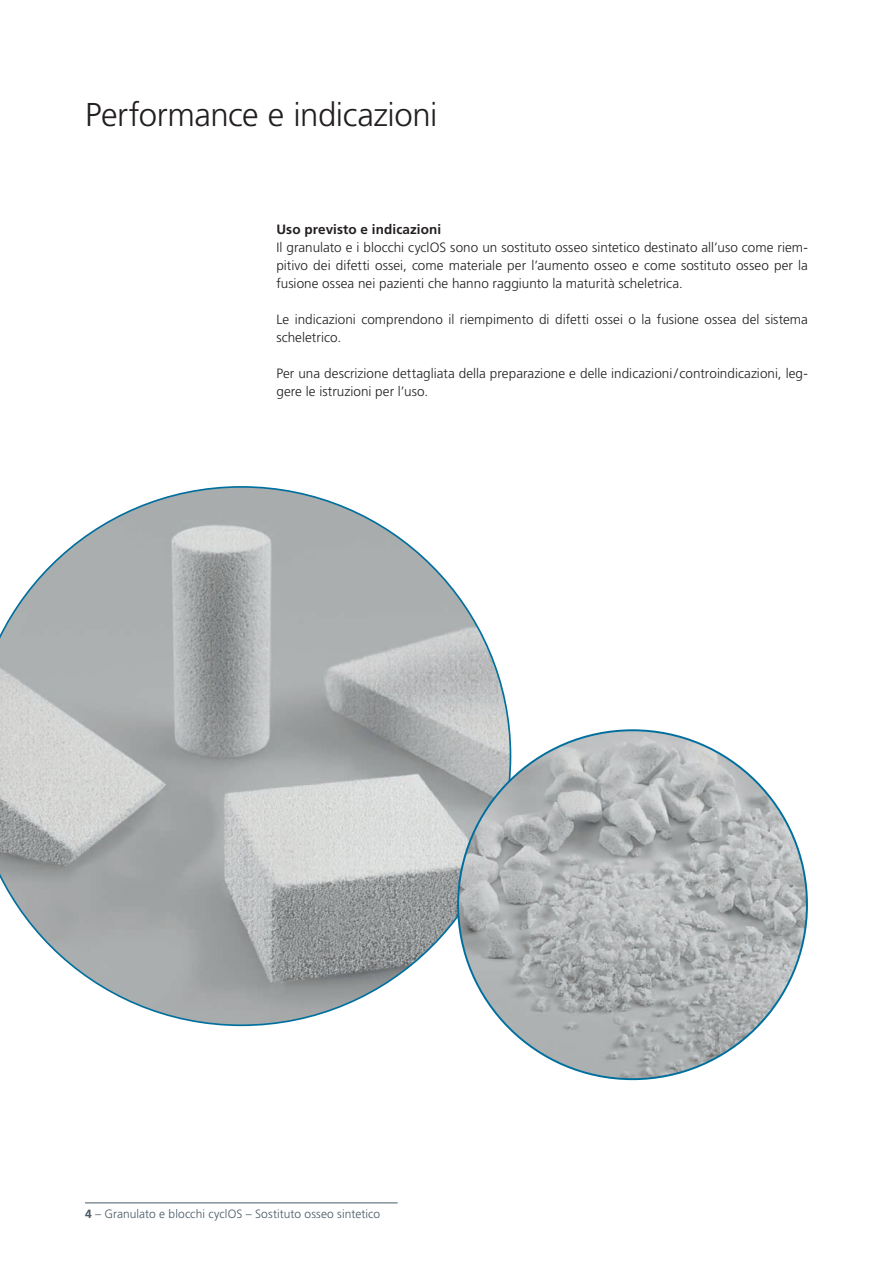
<style>
.page{position:relative;width:893px;height:1263px;background:#fff}
.page>*{position:absolute;margin:0;border:0;box-sizing:border-box;transform-origin:0 0}
.t1{font:300 33px "Frutiger";letter-spacing:-.015em;color:#231f20}
.t2{font:300 13.5px/18px "Frutiger";letter-spacing:.005em;color:#231f20}
.t3{font:700 13.5px "Frutiger";letter-spacing:.01em;color:#231f20}
.t4{font:300 12px "Frutiger";letter-spacing:.005em;color:#475865}
.s1{font-weight:700}
</style>
<div class="page">
<svg style="left:0;top:486px;width:511px;height:540px"></svg>
<img style="left:458px;top:730px;width:349px;height:349px;border-radius:174px">
<hr style="left:85px;top:1202px;width:313px;height:1px;background:#475865">
<h1 class="t1" style="left:85px;top:96px;width:354px">Performance e indicazioni</h1>
<p class="t3" style="left:276px;top:221px;width:166px">Uso previsto e indicazioni</p>
<p class="t2" style="left:276px;top:239px;width:533px;text-align:justify">Il granulato e i blocchi cyclOS sono un sostituto osseo sintetico destinato all’uso come riem&shy;pitivo dei difetti ossei, come materiale per l’aumento osseo e come sostituto osseo per la fusione ossea nei pazienti che hanno raggiunto la maturità scheletrica.</p>
<p class="t2" style="left:276px;top:311px;width:533px">Le indicazioni comprendono il riempimento di difetti ossei o la fusione ossea del sistema scheletrico.</p>
<p class="t2" style="left:276px;top:365px;width:533px">Per una descrizione dettagliata della preparazione e delle indicazioni/ controindicazioni, leg&shy;gere le istruzioni per l’uso.</p>
<p class="t4" style="left:85px;top:1207px;width:297px"><span class="s1">4</span> – Granulato e blocchi cyclOS – Sostituto osseo sintetico</p>
</div>
